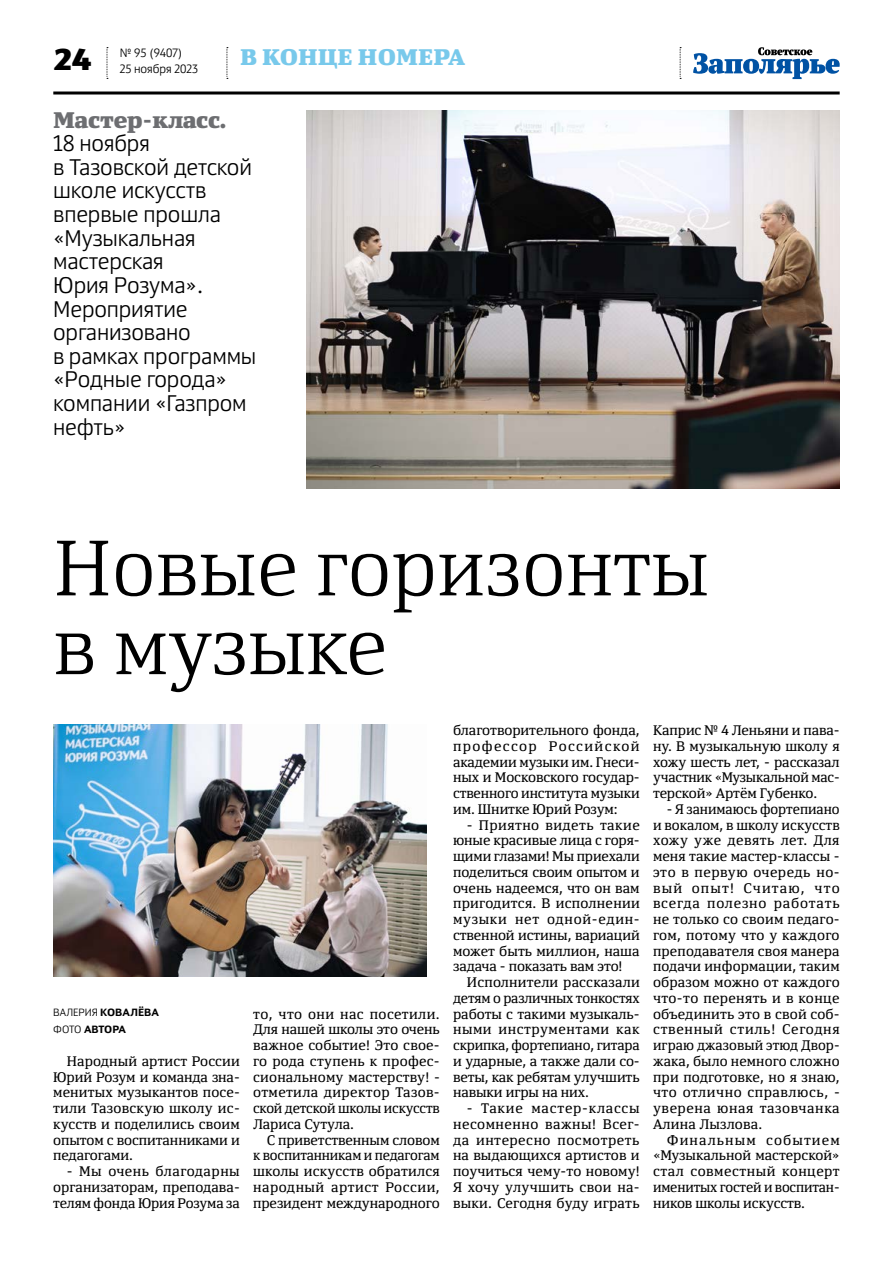
<style>
.page{position:relative;width:893px;height:1263px;background:#fff}
.page>*{position:absolute;margin:0;border:0;box-sizing:border-box;transform-origin:0 0}
.t1{font:300 78px/78.8px "Yefimov Serif";letter-spacing:-.005em;color:#000}
.t2{font:900 30px "Yefimov Sans";color:#000}
.t3{font:300 22.5px/23.7px "Yefimov Sans";letter-spacing:-.005em;color:#000}
.t4{font:900 22.5px "Yefimov Serif";letter-spacing:-.005em;color:#6d6e71}
.t5{font:900 22.5px "Yefimov Serif";color:#78c9eb}
.t6{font:13.8px/15.8px "Yefimov Serif";letter-spacing:-.005em;color:#000;text-align:justify}
.t7{font:300 12px/15.8px "Yefimov Sans";letter-spacing:-.005em;color:#000}
.t8{font:700 10.5px/17px "Yefimov Sans";letter-spacing:.045em;color:#000}
.s1{font-weight:300}
</style>
<div class="page">
<svg style="left:107px;top:47px;width:1px;height:32px"></svg>
<svg style="left:680px;top:47px;width:1px;height:32px"></svg>
<svg style="left:227px;top:47px;width:1px;height:32px"></svg>
<hr style="left:53px;top:91px;width:787px;height:3px;background:#000">
<svg style="left:693px;top:47px;width:147px;height:32px"></svg>
<img style="left:306px;top:110px;width:534px;height:378px">
<img style="left:53px;top:724px;width:373px;height:252px">
<h2 class="t2" style="left:53px;top:40px;width:40px">24</h2>
<p class="t7" style="left:120px;top:45px;width:80px">№ 95 (9407)<br>25 ноября 2023</p>
<h3 class="t5" style="left:240px;top:42px;width:227px">в конце номера</h3>
<h3 class="t4" style="left:53px;top:105px;width:174px">Мастер‑класс.</h3>
<h3 class="t3" style="left:53px;top:131px;width:205px">18 ноября<br>в Тазовской детской школе искусств впервые прошла «Музыкальная мастерская<br>Юрия Розума».<br>Мероприятие организовано<br>в рамках программы «Родные города» компании «Газпром нефть»</h3>
<h1 class="t1" style="left:53px;top:528px;width:657px">Новые горизонты в музыке</h1>
<p class="t8" style="left:53px;top:1004px;width:107px"><span class="s1">Валери я</span> Ковалёва<br><span class="s1">Фото</span> автора</p>
<p class="t6" style="left:53px;top:1053px;width:188px;text-indent:14px">Народный артист России Юрий Розум и команда зна&shy;менитых музыкантов посе&shy;тили Тазовскую школу ис&shy;кусств и поделились своим опытом с воспитанниками и педагогами.</p>
<p class="t6" style="left:53px;top:1163px;width:188px;text-indent:14px">- Мы очень благодарны организаторам, преподава&shy;телям фонда Юрия Розума за</p>
<p class="t6" style="left:253px;top:1006px;width:188px">то, что они нас посетили.<br>Для нашей школы это очень важное событие! Это свое&shy;го рода ступень к профес&shy;сиональному мастерству! - отметила директор Тазов&shy;ской детской школы искусств Лариса Сутула.</p>
<p class="t6" style="left:253px;top:1132px;width:188px;text-indent:14px">С приветственным словом к воспитанникам и педагогам школы искусств обратился народный артист России, президент международного</p>
<p class="t6" style="left:453px;top:722px;width:188px">благотворительного фонда, профессор Российской академии музыки им. Гнеси&shy;ных и Московского государ&shy;ственного института музыки им. Шнитке Юрий Розум:</p>
<p class="t6" style="left:453px;top:817px;width:188px;text-indent:14px">- Приятно видеть такие юные красивые лица с горя&shy;щими глазами! Мы приехали поделиться своим опытом и очень надеемся, что он вам пригодится. В исполнении музыки нет одной-един&shy;ственной истины, вариаций может быть миллион, наша задача - показать вам это!</p>
<p class="t6" style="left:453px;top:974px;width:188px;text-indent:14px">Исполнители рассказали детям о различных тонкостях работы с такими музыкаль&shy;ными инструментами как скрипка, фортепиано, гитара и ударные, а также дали со&shy;веты, как ребятам улучшить навыки игры на них.</p>
<p class="t6" style="left:453px;top:1100px;width:188px;text-indent:14px">- Такие мастер-классы несомненно важны! Всег&shy;да интересно посмотреть на выдающихся артистов и поучиться чему-то новому!<br>Я хочу улучшить свои на&shy;выки. Сегодня буду играть</p>
<p class="t6" style="left:653px;top:722px;width:188px">Каприс № 4 Леньяни и пава&shy;ну. В музыкальную школу я хожу шесть лет, - рассказал участник «Музыкальной мас&shy;терской» Артём Губенко.</p>
<p class="t6" style="left:653px;top:801px;width:188px;text-indent:14px">- Я занимаюсь фортепиано и вокалом, в школу искусств хожу уже девять лет. Для меня такие мастер-классы - это в первую очередь но&shy;вый опыт! Считаю, что всегда полезно работать не только со своим педаго&shy;гом, потому что у каждого преподавателя своя манера подачи информации, таким образом можно от каждого что-то перенять и в конце объединить это в свой соб&shy;ственный стиль! Сегодня играю джазовый этюд Двор&shy;жака, было немного сложно при подготовке, но я знаю, что отлично справлюсь, - уверена юная тазовчанка Алина Лызлова.</p>
<p class="t6" style="left:653px;top:1132px;width:188px;text-indent:14px">Финальным событием «Музыкальной мастерской» стал совместный концерт именитых гостей и воспитан&shy;ников школы искусств.</p>
</div>
